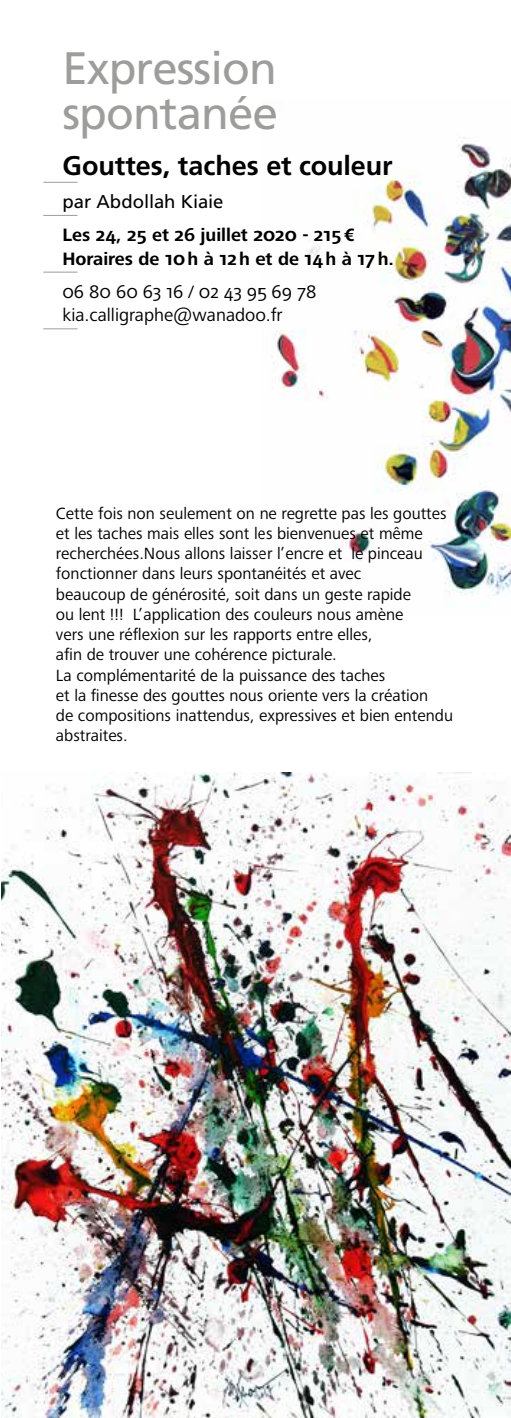
<style>
.page{position:relative;width:511px;height:1418px;background:#fff}
.page>*{position:absolute;margin:0;border:0;box-sizing:border-box;transform-origin:0 0}
.t1{font:45.4px/45.4px "Frutiger";letter-spacing:-.02em;color:#9d9d9c}
.t2{font:700 27px "Frutiger";letter-spacing:-.005em;color:#000}
.t3{font:700 18.6px/23.6px "Frutiger Next Pro";color:#000}
.t4{font:18.6px/23.6px "Frutiger Next Pro";color:#000}
.t5{font:18.6px "Frutiger";letter-spacing:-.005em;color:#000}
.t6{font:16.8px/20.2px "Frutiger Next Pro";color:#000}
</style>
<div class="page">
<hr style="left:43px;top:182px;width:34px;height:1px;background:#9d9d9c">
<hr style="left:43px;top:215px;width:34px;height:1px;background:#9d9d9c">
<hr style="left:43px;top:272px;width:34px;height:1px;background:#9d9d9c">
<hr style="left:43px;top:328px;width:34px;height:1px;background:#9d9d9c">
<img style="left:272px;top:137px;width:238px;height:459px">
<img style="left:1px;top:772px;width:509px;height:645px">
<h1 class="t1" style="left:62px;top:45px;width:217px">Expression spontanée</h1>
<h2 class="t2" style="left:62px;top:150px;width:331px">Gouttes, taches et couleur</h2>
<p class="t5" style="left:62px;top:191px;width:162px">par Abdollah Kiaie</p>
<p class="t3" style="left:62px;top:223px;width:333px">Les 24, 25 et 26 juillet 2020 - 215€<br>Horaires de 10h à 12h et de 14h à 17h.</p>
<p class="t4" style="left:62px;top:280px;width:255px">06 80 60 63 16 / 02 43 95 69 78 kia.calligraphe@wanadoo.fr</p>
<p class="t6" style="left:56px;top:503px;width:398px">Cette fois non seulement on ne regrette pas les gouttes et les taches mais elles sont les bienvenues et même recherchées.Nous allons laisser l’encre et le pinceau fonctionner dans leurs spontanéités et avec<br>beaucoup de générosité, soit dans un geste rapide<br>ou lent !!! L’application des couleurs nous amène<br>vers une réflexion sur les rapports entre elles,<br>afin de trouver une cohérence picturale.<br>La complémentarité de la puissance des taches<br>et la finesse des gouttes nous oriente vers la création<br>de compositions inattendus, expressives et bien entendu abstraites.</p>
</div>
